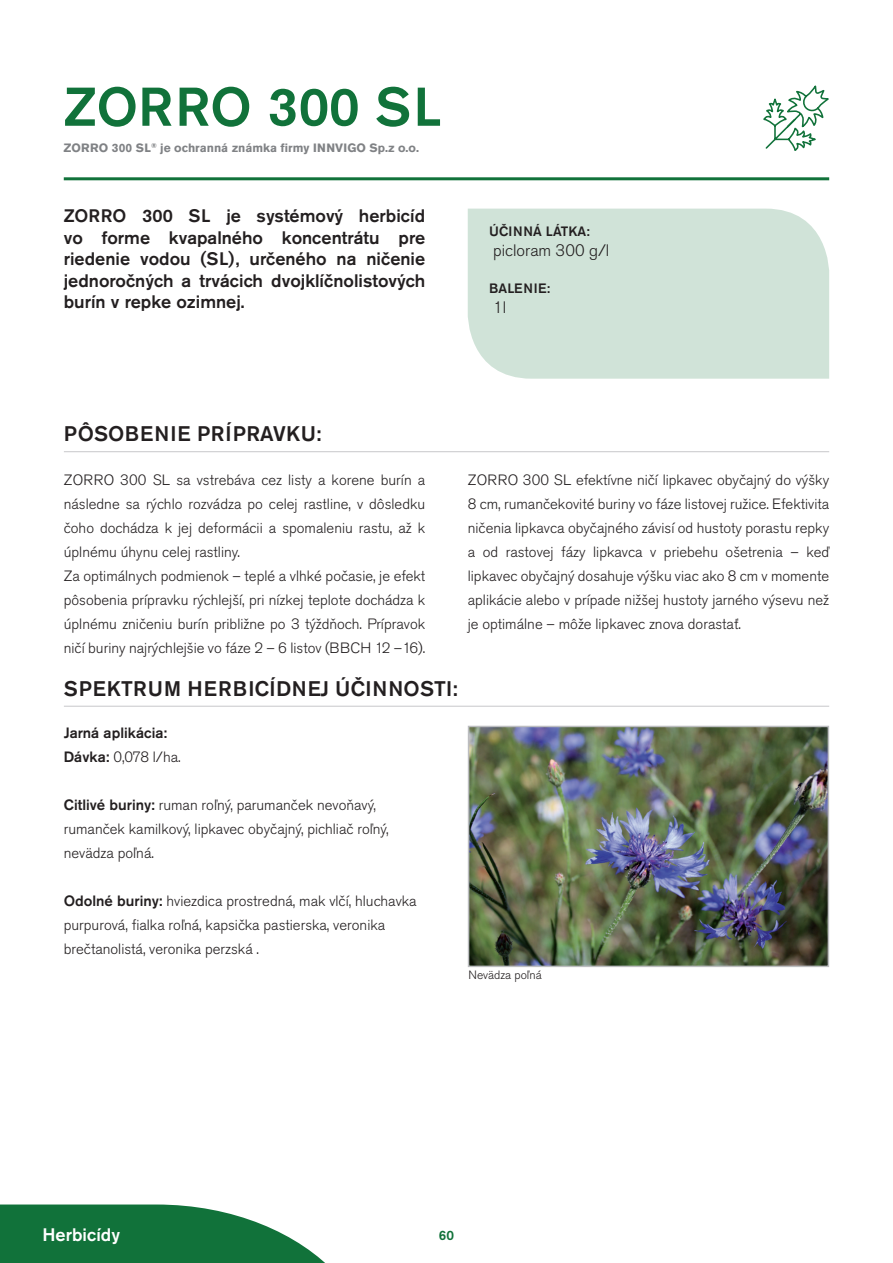
<style>
.page{position:relative;width:893px;height:1263px;background:#fff}
.page>*{position:absolute;margin:0;border:0;box-sizing:border-box;transform-origin:0 0}
.herbicid_nadpis_bp_2{font:500 54px "Akzidenz Grotesk Pro";color:#11723a}
.podnadpis_bp_2018{font:500 21px "Akzidenz Grotesk Pro";letter-spacing:.03em;color:#231f20}
.predslov_bp_2018{font:500 18px/21.6px "Akzidenz Grotesk Pro";color:#231f20;text-align:justify}
.t1{font:500 18px "Akzidenz Grotesk Pro";color:#fff}
.ucinna_latka_2018{font:300 16.5px "Akzidenz Grotesk Pro";color:#231f20}
.text_bp2018{font:300 14.85px/24px "Akzidenz Grotesk Pro";color:#231f20;text-align:justify}
.text_2021_bold_pred{font:300 14.85px/24px "Akzidenz Grotesk Pro";color:#231f20}
.text_2021_bold_pred-2{font:500 14.85px "Akzidenz Grotesk Pro";color:#231f20}
.ucinna_latka_nadpis{font:500 13.5px "Akzidenz Grotesk Pro";letter-spacing:.01em;color:#231f20}
.ucinna_latka_nadpis-2{font:500 13.5px "Akzidenz Grotesk Pro";letter-spacing:.03em;color:#231f20}
.t2{font:500 13.5px "Akzidenz Grotesk Pro";color:#11723a}
.at_2018{font:700 12px "Akzidenz Grotesk Pro";color:#808285}
.obrazky_popis{font:300 12px "Akzidenz Grotesk Pro";color:#231f20}
.s1{font-weight:500}
</style>
<div class="page">
<svg style="left:0;top:1204px;width:325px;height:59px"></svg>
<hr style="left:64px;top:451px;width:765px;height:1px;background:#c7c8ca">
<hr style="left:64px;top:706px;width:765px;height:1px;background:#c7c8ca">
<div style="left:468px;top:209px;width:361px;height:170px;background:#d0e3d8"></div>
<hr style="left:64px;top:177px;width:765px;height:3px;background:#11723a">
<svg style="left:763px;top:85px;width:66px;height:66px"></svg>
<img style="left:471px;top:729px;width:355px;height:235px">
<div style="left:468px;top:726px;width:361px;height:241px;border:2px solid #bcbdc0"></div>
<p class="herbicid_nadpis_bp_2" style="left:64px;top:72px;width:379px">ZORRO 300 SL</p>
<p class="at_2018" style="left:64px;top:140px;width:357px">ZORRO 300 SL<sup>®</sup> je ochranná známka firmy INNVIGO Sp.z o.o.</p>
<p class="predslov_bp_2018" style="left:64px;top:205px;width:363px">ZORRO 300 SL je systémový herbicíd vo forme kvapalného koncentrátu pre riedenie vodou (SL), určeného na ničenie jednoročných a trvácich dvojklíčnolistových burín v repke ozimnej.</p>
<p class="ucinna_latka_nadpis" style="left:489px;top:222px;width:102px">ÚČINNÁ LÁTKA:</p>
<p class="ucinna_latka_2018" style="left:493px;top:239px;width:118px">picloram 300 g/l</p>
<p class="ucinna_latka_nadpis-2" style="left:489px;top:279px;width:63px">BALENIE:</p>
<p class="ucinna_latka_2018" style="left:493px;top:296px;width:15px">1l</p>
<p class="podnadpis_bp_2018" style="left:64px;top:420px;width:259px">PÔSOBENIE PRÍPRAVKU:</p>
<p class="text_bp2018" style="left:64px;top:468px;width:363px">ZORRO 300 SL sa vstrebáva cez listy a korene burín a následne sa rýchlo rozvádza po celej rastline, v dôsledku čoho dochádza k jej deformácii a spomaleniu rastu, až k úplnému úhynu celej rastliny.</p>
<p class="text_bp2018" style="left:64px;top:564px;width:363px">Za optimálnych podmienok – teplé a vlhké počasie, je efekt pôsobenia prípravku rýchlejší, pri nízkej teplote dochádza k úplnému zničeniu burín približne po 3 týždňoch. Prípravok ničí buriny najrýchlejšie vo fáze 2 – 6 listov (BBCH 12 –16).</p>
<p class="podnadpis_bp_2018" style="left:64px;top:675px;width:395px">SPEKTRUM HERBICÍDNEJ ÚČINNOSTI:</p>
<p class="text_2021_bold_pred-2" style="left:64px;top:723px;width:105px">Jarná aplikácia:</p>
<p class="text_2021_bold_pred" style="left:64px;top:744px;width:118px"><span class="s1">Dávka:</span> 0,078 l/ha.</p>
<p class="text_2021_bold_pred" style="left:64px;top:792px;width:326px"><span class="s1">Citlivé buriny:</span> ruman roľný, parumanček nevoňavý, rumanček kamilkový, lipkavec obyčajný, pichliač roľný, nevädza poľná.</p>
<p class="text_2021_bold_pred" style="left:64px;top:888px;width:354px"><span class="s1">Odolné buriny:</span> hviezdica prostredná, mak vlčí, hluchavka purpurová, fialka roľná, kapsička pastierska, veronika brečtanolistá, veronika perzská .</p>
<p class="text_bp2018" style="left:468px;top:468px;width:363px">ZORRO 300 SL efektívne ničí lipkavec obyčajný do výšky 8 cm, rumančekovité buriny vo fáze listovej ružice. Efektivita ničenia lipkavca obyčajného závisí od hustoty porastu repky a od rastovej fázy lipkavca v priebehu ošetrenia – keď lipkavec obyčajný dosahuje výšku viac ako 8 cm v momente aplikácie alebo v prípade nižšej hustoty jarného výsevu než je optimálne – môže lipkavec znova dorastať.</p>
<p class="obrazky_popis" style="left:469px;top:967px;width:75px">Nevädza poľná</p>
<p class="t1" style="left:43px;top:1222px;width:79px">Herbicídy</p>
<p class="t2" style="left:439px;top:1226px;width:17px">60</p>
</div>
